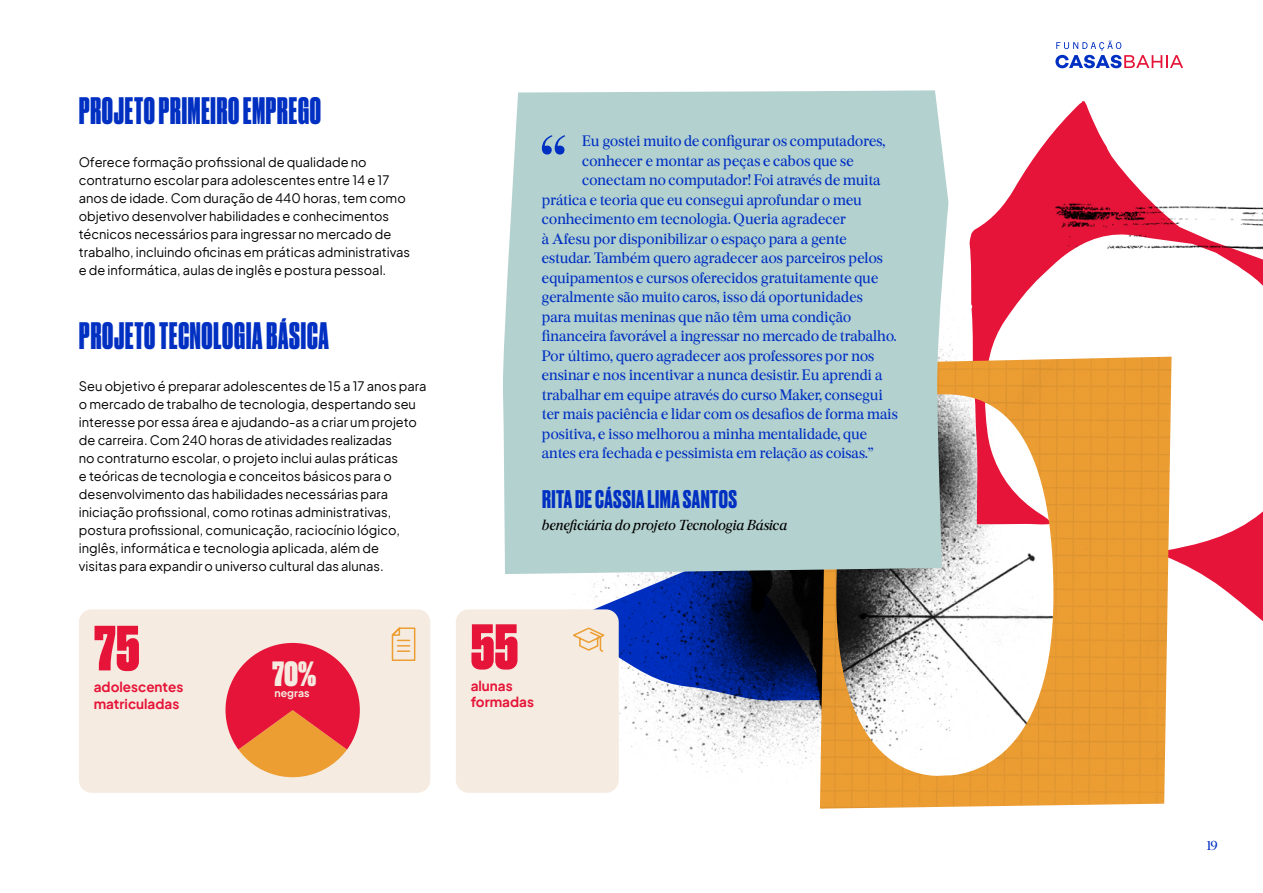
<style>
.page{position:relative;width:1263px;height:893px;background:#fff}
.page>*{position:absolute;margin:0;border:0;box-sizing:border-box;transform-origin:0 0}
.t1{font:70.65px "Burgess Pro";color:#0030c2}
.t2{font:800 60px "Druk";color:#e61438}
.t3{font:36px "Druk Condensed Super";letter-spacing:.025em;color:#0030c2}
.t4{font:800 33px "Druk";color:#f5ebe0}
.t5{font:700 24px "Druk";letter-spacing:.02em;color:#0030c2}
.t6{font:15px "Burgess Pro";color:#0030c2}
.t7{font:italic 14.4px "Burgess Pro";letter-spacing:.015em;color:#000}
.t8{font:700 13.5px/16.5px "Plus Jakarta Sans";color:#e61438}
.t9{font:12.9px/18px "Plus Jakarta Sans";color:#000}
.t10{font:12.9px "Burgess Pro";color:#0030c2}
.t11{font:700 10.5px "Plus Jakarta Sans";color:#f5ebe0}
</style>
<div class="page">
<img style="left:619px;top:344px;width:338px;height:429px">
<svg style="left:969px;top:101px;width:294px;height:520px"></svg>
<img style="left:820px;top:357px;width:351px;height:452px">
<div style="left:503px;top:90px;width:445px;height:484px;background:#b3d1cf"></div>
<div style="left:456px;top:609px;width:163px;height:184px;background:#f5ebe0;border-radius:13px"></div>
<div style="left:79px;top:609px;width:351px;height:184px;background:#f5ebe0;border-radius:13px"></div>
<svg style="left:391px;top:627px;width:25px;height:34px"></svg>
<svg style="left:570px;top:553px;width:260px;height:148px"></svg>
<svg style="left:225px;top:643px;width:135px;height:134px"></svg>
<img style="left:1055px;top:164px;width:208px;height:117px">
<svg style="left:1055px;top:41px;width:128px;height:27px"></svg>
<h3 class="t3" style="left:79px;top:89px;width:243px">PROJETO PRIMEIRO EMPREGO</h3>
<p class="t9" style="left:79px;top:152px;width:333px">Oferece formação profissional de qualidade no contraturno escolar para adolescentes entre 14 e 17 anos de idade. Com duração de 440 horas, tem como objetivo desenvolver habilidades e conhecimentos técnicos necessários para ingressar no mercado de trabalho, incluindo oficinas em práticas administrativas e de informática, aulas de inglês e postura pessoal.</p>
<h3 class="t3" style="left:79px;top:313px;width:251px">PROJETO TECNOLOGIA BÁSICA</h3>
<p class="t9" style="left:79px;top:376px;width:349px">Seu objetivo é preparar adolescentes de 15 a 17 anos para o mercado de trabalho de tecnologia, despertando seu interesse por essa área e ajudando-as a criar um projeto de carreira. Com 240 horas de atividades realizadas<br>no contraturno escolar, o projeto inclui aulas práticas<br>e teóricas de tecnologia e conceitos básicos para o desenvolvimento das habilidades necessárias para iniciação profissional, como rotinas administrativas, postura profissional, comunicação, raciocínio lógico, inglês, informática e tecnologia aplicada, além de<br>visitas para expandir o universo cultural das alunas.</p>
<h2 class="t2" style="left:94px;top:607px;width:47px">75</h2>
<p class="t8" style="left:94px;top:677px;width:91px">adolescentes matriculadas</p>
<p class="t11" style="left:275px;top:684px;width:36px">negras</p>
<h3 class="t4" style="left:272px;top:650px;width:46px">70%</h3>
<h1 class="t1" style="left:540px;top:118px;width:29px">“</h1>
<p class="t6" style="left:582px;top:132px;width:305px">Eu gostei muito de configurar os computadores,</p>
<p class="t6" style="left:582px;top:152px;width:273px">conhecer e montar as peças e cabos que se</p>
<p class="t6" style="left:582px;top:171px;width:300px">conectam no computador! Foi através de muita</p>
<p class="t6" style="left:542px;top:191px;width:321px">prática e teoria que eu consegui aprofundar o meu</p>
<p class="t6" style="left:542px;top:210px;width:306px">conhecimento em tecnologia. Queria agradecer</p>
<p class="t6" style="left:542px;top:230px;width:306px">à Afesu por disponibilizar o espaço para a gente</p>
<p class="t6" style="left:542px;top:249px;width:343px">estudar. Também quero agradecer aos parceiros pelos</p>
<p class="t6" style="left:542px;top:269px;width:338px">equipamentos e cursos oferecidos gratuitamente que</p>
<p class="t6" style="left:542px;top:288px;width:322px">geralmente são muito caros, isso dá oportunidades</p>
<p class="t6" style="left:542px;top:308px;width:311px">para muitas meninas que não têm uma condição</p>
<p class="t6" style="left:542px;top:327px;width:356px">financeira favorável a ingressar no mercado de trabalho.</p>
<p class="t6" style="left:542px;top:347px;width:334px">Por último, quero agradecer aos professores por nos</p>
<p class="t6" style="left:542px;top:366px;width:342px">ensinar e nos incentivar a nunca desistir. Eu aprendi a</p>
<p class="t6" style="left:542px;top:386px;width:342px">trabalhar em equipe através do curso Maker, consegui</p>
<p class="t6" style="left:542px;top:405px;width:357px">ter mais paciência e lidar com os desafios de forma mais</p>
<p class="t6" style="left:542px;top:425px;width:327px">positiva, e isso melhorou a minha mentalidade, que</p>
<p class="t6" style="left:542px;top:444px;width:333px">antes era fechada e pessimista em relação as coisas.”</p>
<h3 class="t5" style="left:542px;top:483px;width:196px">RITA DE CÁSSIA LIMA SANTOS</h3>
<p class="t7" style="left:542px;top:516px;width:247px">beneficiária do projeto Tecnologia Básica</p>
<h2 class="t2" style="left:471px;top:605px;width:49px">55</h2>
<p class="t8" style="left:471px;top:675px;width:65px">alunas formadas</p>
<p class="t10" style="left:1207px;top:838px;width:12px">19</p>
</div>
